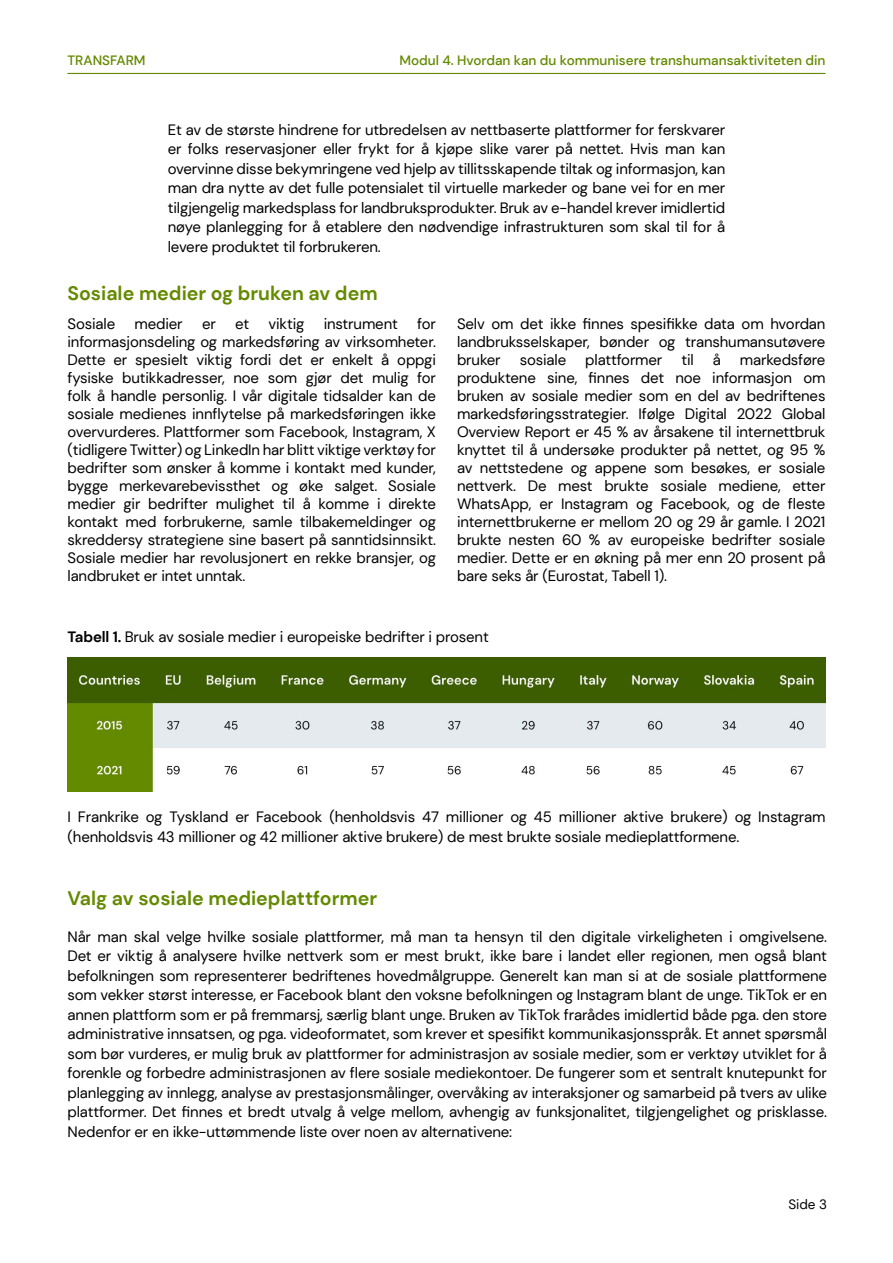
<style>
.page{position:relative;width:893px;height:1263px;background:#fff}
.page>*{position:absolute;margin:0;border:0;box-sizing:border-box;transform-origin:0 0}
.t1{font:700 19.5px "DM Sans";color:#648a00}
.t2{font:15px/18px "DM Sans";letter-spacing:-.01em;color:#000;text-align:justify}
.t3{font:500 13.5px "DM Sans";color:#648a00}
.t4{font:13.5px "DM Sans";color:#000}
.s1{font-weight:700}
</style>
<div class="page">
<hr style="left:68px;top:73px;width:757px;height:1px;background:#648a00">
<img style="left:68px;top:658px;width:757px;height:134px">
<p class="t3" style="left:67px;top:52px;width:80px">TRANSFARM</p>
<p class="t3" style="left:399px;top:52px;width:428px">Modul 4. Hvordan kan du kommunisere transhumansaktiviteten din</p>
<p class="t2" style="left:168px;top:120px;width:559px;line-height:19.5px">Et av de største hindrene for utbredelsen av nettbaserte plattformer for ferskvarer er folks reservasjoner eller frykt for å kjøpe slike varer på nettet. Hvis man kan overvinne disse bekymringene ved hjelp av tillitsskapende tiltak og informasjon, kan man dra nytte av det fulle potensialet til virtuelle markeder og bane vei for en mer tilgjengelig markedsplass for landbruksprodukter. Bruk av e-handel krever imidlertid nøye planlegging for å etablere den nødvendige infrastrukturen som skal til for å levere produktet til forbrukeren.</p>
<h1 class="t1" style="left:68px;top:281px;width:312px">Sosiale medier og bruken av dem</h1>
<p class="t2" style="left:68px;top:315px;width:370px;text-indent:350px">for informasjonsdeling og markedsføring av virksomheter.<br>Dette er spesielt viktig fordi det er enkelt å oppgi fysiske butikkadresser, noe som gjør det mulig for folk å handle personlig. I vår digitale tidsalder kan de sosiale medienes innflytelse på markedsføringen ikke overvurderes. Plattformer som Facebook, Instagram, X (tidligere Twitter) og LinkedIn har blitt viktige verktøy for bedrifter som ønsker å komme i kontakt med kunder, bygge merkevarebevissthet og øke salget. Sosiale medier gir bedrifter mulighet til å komme i direkte kontakt med forbrukerne, samle tilbakemeldinger og skreddersy strategiene sine basert på sanntidsinnsikt.<br>Sosiale medier har revolusjonert en rekke bransjer, og landbruket er intet unntak.</p>
<p class="t2" style="left:68px;top:315px;width:49px">Sosiale</p>
<p class="t2" style="left:135px;top:315px;width:50px">medier</p>
<p class="t2" style="left:202px;top:315px;width:15px">er</p>
<p class="t2" style="left:235px;top:315px;width:15px">et</p>
<p class="t2" style="left:269px;top:315px;width:37px">viktig</p>
<p class="t2" style="left:324px;top:315px;width:76px">instrument</p>
<p class="t2" style="left:457px;top:315px;width:370px">Selv om det ikke finnes spesifikke data om hvordan landbruksselskaper, bønder og transhumansutøvere bruker</p>
<p class="t2" style="left:520px;top:351px;width:48px">sosiale</p>
<p class="t2" style="left:585px;top:351px;width:79px">plattformer</p>
<p class="t2" style="left:681px;top:351px;width:14px">til</p>
<p class="t2" style="left:713px;top:351px;width:10px">å</p>
<p class="t2" style="left:457px;top:351px;width:370px;text-indent:283px">markedsføre produktene sine, finnes det noe informasjon om bruken av sosiale medier som en del av bedriftenes markedsføringsstrategier. Ifølge Digital 2022 Global Overview Report er 45 % av årsakene til internettbruk knyttet til å undersøke produkter på nettet, og 95 % av nettstedene og appene som besøkes, er sosiale nettverk. De mest brukte sosiale mediene, etter WhatsApp, er Instagram og Facebook, og de fleste internettbrukerne er mellom 20 og 29 år gamle. I 2021 brukte nesten 60 % av europeiske bedrifter sosiale medier. Dette er en økning på mer enn 20 prosent på bare seks år (Eurostat, Tabell 1).</p>
<p class="t2" style="left:68px;top:628px;width:423px"><span class="s1">Tabell 1.</span> Bruk av sosiale medier i europeiske bedrifter i prosent</p>
<p class="t2" style="left:68px;top:807px;width:759px;line-height:19.5px">I Frankrike og Tyskland er Facebook (henholdsvis 47 millioner og 45 millioner aktive brukere) og Instagram (henholdsvis 43 millioner og 42 millioner aktive brukere) de mest brukte sosiale medieplattformene.</p>
<h1 class="t1" style="left:68px;top:886px;width:311px">Valg av sosiale medieplattformer</h1>
<p class="t2" style="left:68px;top:927px;width:761px;line-height:19.5px">Når man skal velge hvilke sosiale plattformer, må man ta hensyn til den digitale virkeligheten i omgivelsene.<br>Det er viktig å analysere hvilke nettverk som er mest brukt, ikke bare i landet eller regionen, men også blant befolkningen som representerer bedriftenes hovedmålgruppe. Generelt kan man si at de sosiale plattformene som vekker størst interesse, er Facebook blant den voksne befolkningen og Instagram blant de unge. TikTok er en annen plattform som er på fremmarsj, særlig blant unge. Bruken av TikTok frarådes imidlertid både pga. den store administrative innsatsen, og pga. videoformatet, som krever et spesifikt kommunikasjonsspråk. Et annet spørsmål som bør vurderes, er mulig bruk av plattformer for administrasjon av sosiale medier, som er verktøy utviklet for å forenkle og forbedre administrasjonen av flere sosiale mediekontoer. De fungerer som et sentralt knutepunkt for planlegging av innlegg, analyse av prestasjonsmålinger, overvåking av interaksjoner og samarbeid på tvers av ulike plattformer. Det finnes et bredt utvalg å velge mellom, avhengig av funksjonalitet, tilgjengelighet og prisklasse.<br>Nedenfor er en ikke-uttømmende liste over noen av alternativene:</p>
<p class="t4" style="left:788px;top:1196px;width:40px">Side 3</p>
</div>
